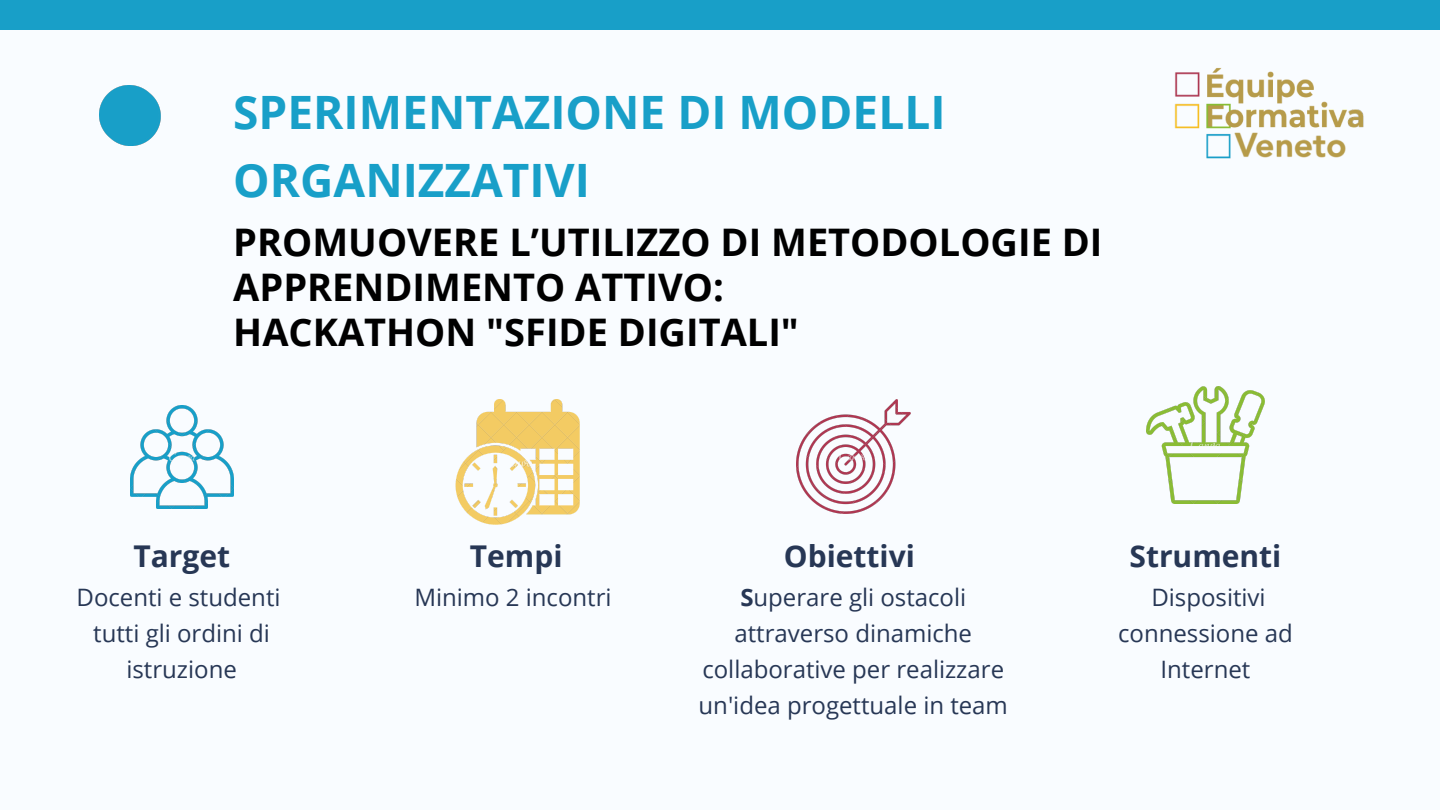
<style>
.page{position:relative;width:1440px;height:810px;background:#189fc8}
.page>*{position:absolute;margin:0;border:0;box-sizing:border-box;transform-origin:0 0}
.t1{font:700 46px/68.2px "Open Sans";color:#189fc8}
.t2{font:700 38px/45px "Open Sans";color:#000}
.t3{font:700 30px "Open Sans";color:#273755}
.t4{font:24px/36px "Open Sans";color:#273755;text-align:center}
.s1{font-weight:700}
</style>
<div class="page">
<div style="left:0;top:31px;width:1440px;height:779px;background:#f9fcff"></div>
<img style="left:1174px;top:68px;width:190px;height:91px">
<img style="left:455px;top:399px;width:124px;height:126px">
<img style="left:130px;top:405px;width:104px;height:103px">
<img style="left:796px;top:399px;width:115px;height:115px">
<img style="left:1146px;top:386px;width:118px;height:118px">
<img style="left:100px;top:85px;width:61px;height:60px">
<h1 class="t1" style="left:233px;top:77px;width:714px">SPERIMENTAZIONE DI MODELLI<br>ORGANIZZATIVI</h1>
<h2 class="t2" style="left:233px;top:219px;width:871px">PROMUOVERE L’UTILIZZO DI METODOLOGIE DI<br>APPRENDIMENTO ATTIVO:<br>HACKATHON "SFIDE DIGITALI"</h2>
<p class="t3" style="left:133px;top:535px;width:98px">Target</p>
<p class="t4" style="left:77px;top:578px;width:206px">Docenti e studenti tutti gli ordini di istruzione</p>
<p class="t3" style="left:470px;top:535px;width:94px">Tempi</p>
<p class="t4" style="left:414px;top:578px;width:199px">Minimo 2 incontri</p>
<p class="t3" style="left:784px;top:535px;width:133px">Obiettivi</p>
<p class="t4" style="left:699px;top:578px;width:311px"><span class="s1">S</span>uperare gli ostacoli attraverso dinamiche collaborative per realizzare un'idea progettuale in team</p>
<p class="t3" style="left:1130px;top:535px;width:153px">Strumenti</p>
<p class="t4" style="left:1118px;top:578px;width:176px">Dispositivi connessione ad<br>Internet</p>
</div>
